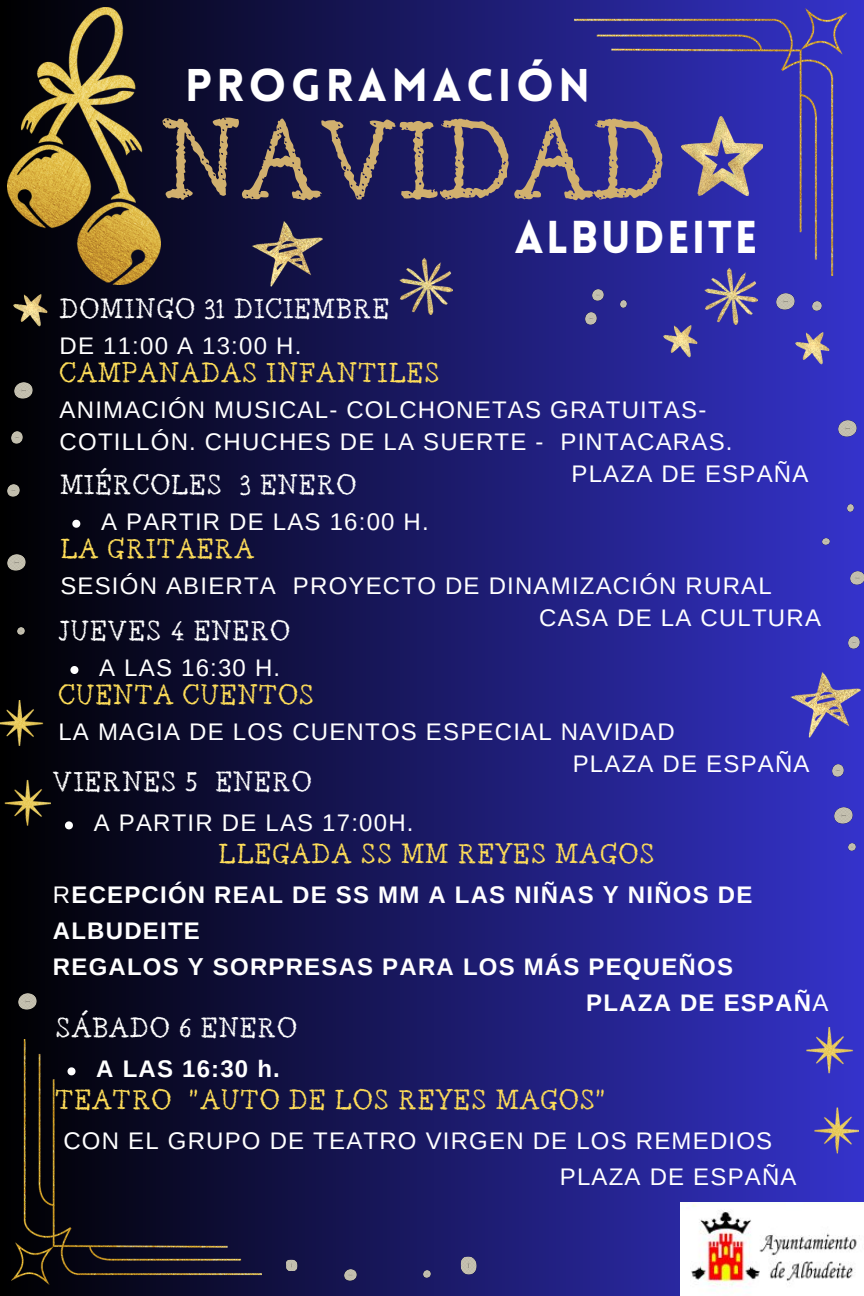
<style>
.page{position:relative;width:864px;height:1296px;background:#fff}
.page>*{position:absolute;margin:0;border:0;box-sizing:border-box;transform-origin:0 0}
.t1{font:96px "Berton";color:#d1b06e}
.t2{font:900 45px "Lovelo";letter-spacing:.1em;color:#fff}
.t3{font:900 45px "Lovelo";letter-spacing:.05em;color:#fff}
.t4{font:24px/32.1px "Arimo";letter-spacing:.05em;color:#fff}
.t5{font:700 24px/36px "Arimo";letter-spacing:.05em;color:#fff}
.t6{font:24px "Berton";letter-spacing:.05em;color:#ffde59}
.t7{font:24px "Berton";letter-spacing:.05em;color:#fff}
.s1{font-weight:400}
</style>
<div class="page">
<div style="left:0;top:0;width:864px;height:1296px;background:linear-gradient(to right,#000,#3533cb)"></div>
<img style="left:394px;top:252px;width:59px;height:63px">
<img style="left:786px;top:672px;width:78px;height:68px">
<img style="left:11px;top:295px;width:36px;height:34px">
<img style="left:794px;top:332px;width:36px;height:34px">
<svg style="left:12px;top:432px;width:11px;height:11px"></svg>
<svg style="left:593px;top:290px;width:11px;height:11px"></svg>
<svg style="left:8px;top:485px;width:11px;height:11px"></svg>
<svg style="left:812px;top:302px;width:9px;height:9px"></svg>
<svg style="left:18px;top:628px;width:6px;height:6px"></svg>
<svg style="left:620px;top:300px;width:7px;height:7px"></svg>
<svg style="left:847px;top:505px;width:7px;height:7px"></svg>
<img style="left:14px;top:383px;width:18px;height:15px">
<img style="left:776px;top:293px;width:18px;height:16px">
<img style="left:8px;top:555px;width:18px;height:15px">
<img style="left:807px;top:1028px;width:51px;height:164px">
<img style="left:8px;top:8px;width:153px;height:276px">
<img style="left:11px;top:1039px;width:250px;height:245px">
<img style="left:574px;top:8px;width:273px;height:268px">
<img style="left:0;top:701px;width:51px;height:164px">
<img style="left:699px;top:262px;width:59px;height:63px">
<img style="left:247px;top:221px;width:79px;height:68px">
<img style="left:662px;top:325px;width:36px;height:34px">
<svg style="left:832px;top:765px;width:12px;height:11px"></svg>
<img style="left:851px;top:571px;width:13px;height:14px">
<svg style="left:585px;top:313px;width:11px;height:11px"></svg>
<svg style="left:848px;top:843px;width:7px;height:7px"></svg>
<svg style="left:823px;top:538px;width:6px;height:7px"></svg>
<svg style="left:848px;top:637px;width:12px;height:11px"></svg>
<img style="left:839px;top:420px;width:18px;height:16px">
<img style="left:834px;top:807px;width:18px;height:16px">
<svg style="left:345px;top:1269px;width:11px;height:11px"></svg>
<svg style="left:286px;top:1260px;width:11px;height:11px"></svg>
<svg style="left:424px;top:1271px;width:7px;height:7px"></svg>
<img style="left:19px;top:993px;width:18px;height:16px">
<img style="left:461px;top:1257px;width:16px;height:18px">
<svg style="left:68px;top:1067px;width:8px;height:8px"></svg>
<svg style="left:65px;top:821px;width:8px;height:8px"></svg>
<svg style="left:70px;top:666px;width:8px;height:8px"></svg>
<img style="left:681px;top:1203px;width:183px;height:92px">
<svg style="left:72px;top:520px;width:8px;height:8px"></svg>
<p class="t2" style="left:185px;top:67px;width:407px">PROGRAMACIÓN</p>
<p class="t1" style="left:161px;top:112px;width:508px">NAVIDAD</p>
<p class="t3" style="left:514px;top:219px;width:245px">ALBUDEITE</p>
<p class="t7" style="left:60px;top:297px;width:331px">DOMINGO 31 DICIEMBRE</p>
<p class="t4" style="left:60px;top:330px;width:243px">DE 11:00 A 13:00 H.</p>
<p class="t6" style="left:60px;top:361px;width:381px">CAMPANADAS INFANTILES</p>
<p class="t4" style="left:60px;top:394px;width:674px">ANIMACIÓN MUSICAL- COLCHONETAS GRATUITAS-<br>COTILLÓN. CHUCHES DE LA SUERTE - PINTACARAS.</p>
<p class="t4" style="left:572px;top:458px;width:238px">PLAZA DE ESPAÑA</p>
<p class="t7" style="left:60px;top:472px;width:297px">MIÉRCOLES 3 ENERO</p>
<p class="t4" style="left:101px;top:505px;width:329px">A PARTIR DE LAS 16:00 H.</p>
<p class="t6" style="left:60px;top:536px;width:195px">LA GRITAERA</p>
<p class="t4" style="left:60px;top:569px;width:713px">SESIÓN ABIERTA PROYECTO DE DINAMIZACIÓN RURAL</p>
<p class="t4" style="left:539px;top:601px;width:283px">CASA DE LA CULTURA</p>
<p class="t7" style="left:58px;top:619px;width:233px">JUEVES 4 ENERO</p>
<p class="t4" style="left:99px;top:652px;width:183px">A LAS 16:30 H.</p>
<p class="t6" style="left:58px;top:683px;width:257px">CUENTA CUENTOS</p>
<p class="t4" style="left:58px;top:716px;width:618px">LA MAGIA DE LOS CUENTOS ESPECIAL NAVIDAD</p>
<p class="t4" style="left:573px;top:748px;width:238px">PLAZA DE ESPAÑA</p>
<p class="t7" style="left:53px;top:770px;width:260px">VIERNES 5 ENERO</p>
<p class="t4" style="left:94px;top:807px;width:321px">A PARTIR DE LAS 17:00H.</p>
<p class="t6" style="left:218px;top:842px;width:437px">LLEGADA SS MM REYES MAGOS</p>
<p class="t5" style="left:53px;top:877px;width:701px"><span class="s1">R</span>ECEPCIÓN REAL DE SS MM A LAS NIÑAS Y NIÑOS DE<br>ALBUDEITE</p>
<p class="t5" style="left:53px;top:949px;width:682px">REGALOS Y SORPRESAS PARA LOS MÁS PEQUEÑOS</p>
<p class="t5" style="left:586px;top:985px;width:244px">PLAZA DE ESPAÑ<span class="s1">A</span></p>
<p class="t7" style="left:56px;top:1016px;width:243px">SÁBADO 6 ENERO</p>
<p class="t5" style="left:96px;top:1051px;width:185px">A LAS 16:30 h.</p>
<p class="t6" style="left:56px;top:1088px;width:552px">TEATRO "AUTO DE LOS REYES MAGOS"</p>
<p class="t4" style="left:63px;top:1125px;width:710px">CON EL GRUPO DE TEATRO VIRGEN DE LOS REMEDIOS</p>
<p class="t4" style="left:560px;top:1161px;width:238px">PLAZA DE ESPAÑA</p>
</div>
